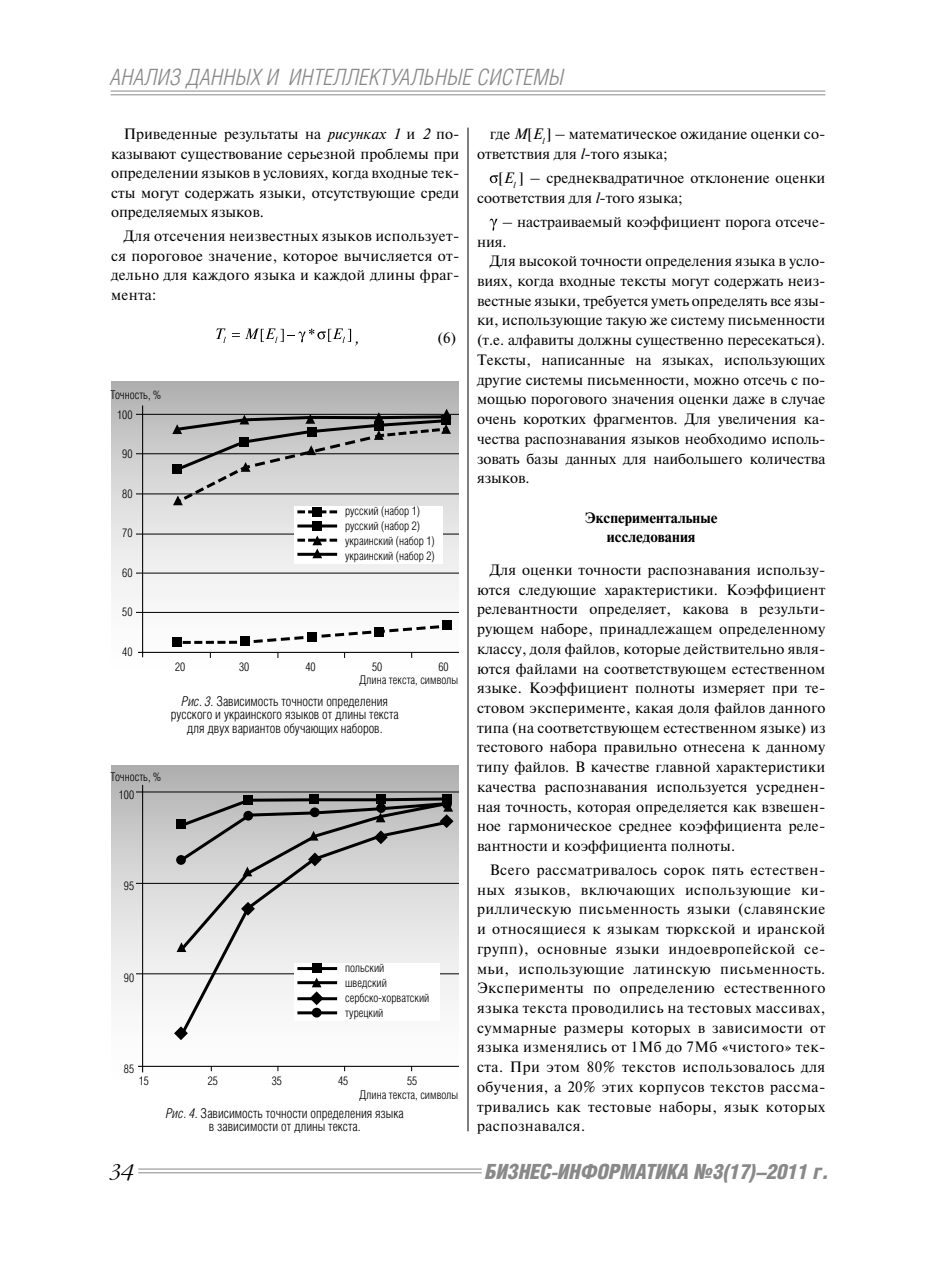
<style>
.page{position:relative;width:936px;height:1276px;background:#fff}
.page>*{position:absolute;margin:0;border:0;box-sizing:border-box;transform-origin:0 0}
.t1{font:italic 300 22.5px "Helios Cond";letter-spacing:.01em;color:#898989}
.t2{font:italic 900 21px "Helios Cond";letter-spacing:-.01em;color:#898989}
.t3{font:italic 300 19.5px "Garamond C";color:#000}
.t4{font:15px/19.6px "Newton C";color:#000;text-align:justify}
.t5{font:700 15px/19.6px "Newton C";color:#000;text-align:center}
.t6{font:italic 15px "Newton C";color:#000}
.t7{font:300 13.5px/13.5px "Helios Cond";color:#000;text-align:center}
.t8{font:300 12px/15.1px "Helios Cond";color:#000}
.s1{font-style:italic}
</style>
<div class="page">
<hr style="left:111px;top:91px;width:714px;height:1px;background:#898989">
<hr style="left:111px;top:94px;width:714px;height:1px;background:#898989">
<hr style="left:138px;top:1168px;width:343px;height:1px;background:#898989">
<hr style="left:138px;top:1172px;width:343px;height:1px;background:#898989">
<hr style="left:467px;top:128px;width:1px;height:1003px;background:#000">
<svg style="left:216px;top:328px;width:10px;height:15px"></svg>
<svg style="left:232px;top:328px;width:119px;height:15px"></svg>
<svg style="left:489px;top:175px;width:9px;height:8px"></svg>
<svg style="left:489px;top:219px;width:8px;height:12px"></svg>
<div style="left:112px;top:382px;width:347px;height:309px;background:linear-gradient(to bottom,#b9b9b9,#fff)"></div>
<div style="left:112px;top:765px;width:347px;height:339px;background:linear-gradient(to bottom,#bababa,#fff)"></div>
<hr style="left:142px;top:405px;width:1px;height:252px;background:#000">
<hr style="left:138px;top:652px;width:321px;height:1px;background:#000">
<hr style="left:136px;top:573px;width:323px;height:1px;background:#000">
<hr style="left:136px;top:534px;width:323px;height:1px;background:#000">
<hr style="left:136px;top:493px;width:323px;height:1px;background:#000">
<hr style="left:136px;top:453px;width:323px;height:1px;background:#000">
<hr style="left:136px;top:414px;width:323px;height:1px;background:#000">
<hr style="left:136px;top:612px;width:323px;height:1px;background:#000">
<div style="left:172px;top:637px;width:10px;height:9px;background:#000"></div>
<div style="left:240px;top:636px;width:10px;height:10px;background:#000"></div>
<div style="left:441px;top:620px;width:10px;height:10px;background:#000"></div>
<div style="left:294px;top:506px;width:148px;height:58px;background:#fff"></div>
<hr style="left:297px;top:524px;width:40px;height:3px;background:#000">
<svg style="left:172px;top:409px;width:279px;height:104px;background:#b6b6b6"></svg>
<div style="left:312px;top:521px;width:10px;height:10px;background:#000"></div>
<div style="left:312px;top:507px;width:10px;height:10px;background:#000"></div>
<svg style="left:297px;top:535px;width:40px;height:23px"></svg>
<svg style="left:175px;top:623px;width:273px;height:22px"></svg>
<hr style="left:142px;top:785px;width:1px;height:287px;background:#000">
<hr style="left:138px;top:1065px;width:321px;height:2px;background:#000">
<hr style="left:136px;top:973px;width:323px;height:1px;background:#000">
<hr style="left:136px;top:883px;width:323px;height:1px;background:#000">
<hr style="left:136px;top:791px;width:323px;height:1px;background:#000">
<div style="left:243px;top:795px;width:10px;height:9px;background:#000"></div>
<div style="left:309px;top:794px;width:10px;height:10px;background:#000"></div>
<div style="left:376px;top:794px;width:10px;height:10px;background:#000"></div>
<div style="left:442px;top:793px;width:10px;height:10px;background:#000"></div>
<svg style="left:174px;top:1026px;width:14px;height:14px"></svg>
<svg style="left:176px;top:796px;width:293px;height:158px"></svg>
<svg style="left:178px;top:818px;width:275px;height:220px"></svg>
<h1 class="t1" style="left:111px;top:69px;width:454px">АНАЛИЗ ДАННЫХ И ИНТЕЛЛЕКТУАЛЬНЫЕ СИСТЕМЫ</h1>
<p class="t4" style="left:111px;top:126px;width:350px;text-indent:13px">Приведенные результаты на <span class="s1">рисунках 1</span> и <span class="s1">2</span> по&shy;казывают существование серьезной проблемы при определении языков в условиях, когда входные тек&shy;сты могут содержать языки, отсутствующие среди определяемых языков.</p>
<p class="t4" style="left:111px;top:227px;width:350px;text-indent:13px">Для отсечения неизвестных языков использует&shy;ся пороговое значение, которое вычисляется от&shy;дельно для каждого языка и каждой длины фраг&shy;мента:</p>
<p class="t6" style="left:354px;top:332px;width:6px">,</p>
<p class="t4" style="left:437px;top:329px;width:20px">(6)</p>
<p class="t8" style="left:111px;top:388px;width:52px">Точность, %</p>
<p class="t8" style="left:117px;top:408px;width:17px">100</p>
<p class="t8" style="left:122px;top:447px;width:12px">90</p>
<p class="t8" style="left:122px;top:487px;width:12px">80</p>
<p class="t8" style="left:122px;top:526px;width:12px">70</p>
<p class="t8" style="left:122px;top:566px;width:12px">60</p>
<p class="t8" style="left:122px;top:605px;width:12px">50</p>
<p class="t8" style="left:122px;top:645px;width:12px">40</p>
<p class="t8" style="left:345px;top:504px;width:91px">русский (набор 1) русский (набор 2) украинский (набор 1) украинский (набор 2)</p>
<p class="t8" style="left:175px;top:660px;width:12px">20</p>
<p class="t8" style="left:239px;top:660px;width:12px">30</p>
<p class="t8" style="left:305px;top:660px;width:12px">40</p>
<p class="t8" style="left:372px;top:660px;width:12px">50</p>
<p class="t8" style="left:438px;top:660px;width:12px">60</p>
<p class="t8" style="left:359px;top:673px;width:101px">Длина текста, символы</p>
<p class="t7" style="left:171px;top:695px;width:229px"><span class="s1">Рис. 3.</span> Зависимость точности определения русского и украинского языков от длины текста для двух вариантов обучающих наборов.</p>
<p class="t8" style="left:111px;top:770px;width:52px">Точность, %</p>
<p class="t8" style="left:119px;top:788px;width:17px">100</p>
<p class="t8" style="left:124px;top:879px;width:12px">95</p>
<p class="t8" style="left:124px;top:971px;width:12px">90</p>
<p class="t8" style="left:124px;top:1062px;width:12px">85</p>
<p class="t8" style="left:345px;top:960px;width:86px">польский<br>шведский сербско-хорватский турецкий</p>
<p class="t8" style="left:139px;top:1074px;width:12px">15</p>
<p class="t8" style="left:208px;top:1074px;width:12px">25</p>
<p class="t8" style="left:272px;top:1074px;width:12px">35</p>
<p class="t8" style="left:338px;top:1074px;width:12px">45</p>
<p class="t8" style="left:407px;top:1074px;width:12px">55</p>
<p class="t8" style="left:359px;top:1088px;width:101px">Длина текста, символы</p>
<p class="t7" style="left:166px;top:1107px;width:239px"><span class="s1">Рис. 4.</span> Зависимость точности определения языка в зависимости от длины текста.</p>
<p class="t4" style="left:477px;top:126px;width:350px;text-indent:13px">где <span class="s1">M</span>[<span class="s1">E</span><sub>l</sub> ] – математическое ожидание оценки со&shy;ответствия для <span class="s1">l</span>-того языка;</p>
<p class="t4" style="left:477px;top:169px;width:350px;text-indent:21px">[<span class="s1">E</span><sub>l</sub> ] – среднеквадратичное отклонение оценки соответствия для <span class="s1">l</span>-того языка;</p>
<p class="t4" style="left:477px;top:213px;width:350px;text-indent:25px">– настраиваемый коэффициент порога отсече&shy;ния.</p>
<p class="t4" style="left:477px;top:252px;width:350px;text-indent:13px">Для высокой точности определения языка в усло&shy;виях, когда входные тексты могут содержать неиз&shy;вестные языки, требуется уметь определять все язы&shy;ки, использующие такую же систему письменности (т.е. алфавиты должны существенно пересекаться).<br>Тексты, написанные на языках, использующих другие системы письменности, можно отсечь с по&shy;мощью порогового значения оценки даже в случае очень коротких фрагментов. Для увеличения ка&shy;чества распознавания языков необходимо исполь&shy;зовать базы данных для наибольшего количества языков.</p>
<p class="t5" style="left:585px;top:509px;width:134px">Экспериментальные исследования</p>
<p class="t4" style="left:477px;top:561px;width:350px;text-indent:13px">Для оценки точности распознавания использу&shy;ются следующие характеристики. Коэффициент релевантности определяет, какова в результи&shy;рующем наборе, принадлежащем определенному классу, доля файлов, которые действительно явля&shy;ются файлами на соответствующем естественном языке. Коэффициент полноты измеряет при те&shy;стовом эксперименте, какая доля файлов данного типа (на соответствующем естественном языке) из тестового набора правильно отнесена к данному типу файлов. В качестве главной характеристики качества распознавания используется усреднен&shy;ная точность, которая определяется как взвешен&shy;ное гармоническое среднее коэффициента реле&shy;вантности и коэффициента полноты.</p>
<p class="t4" style="left:477px;top:861px;width:350px;text-indent:13px">Всего рассматривалось сорок пять естествен&shy;ных языков, включающих использующие ки&shy;риллическую письменность языки (славянские и относящиеся к языкам тюркской и иранской групп), основные языки индоевропейской се&shy;мьи, использующие латинскую письменность.<br>Эксперименты по определению естественного языка текста проводились на тестовых массивах, суммарные размеры которых в зависимости от языка изменялись от 1Мб до 7Мб «чистого» тек&shy;ста. При этом 80% текстов использовалось для обучения, а 20% этих корпусов текстов рассма&shy;тривались как тестовые наборы, язык которых распознавался.</p>
<h3 class="t3" style="left:111px;top:1163px;width:25px">34</h3>
<h2 class="t2" style="left:485px;top:1164px;width:345px">БИЗНЕС-ИНФОРМАТИКА №3(17)–2011 г.</h2>
</div>
